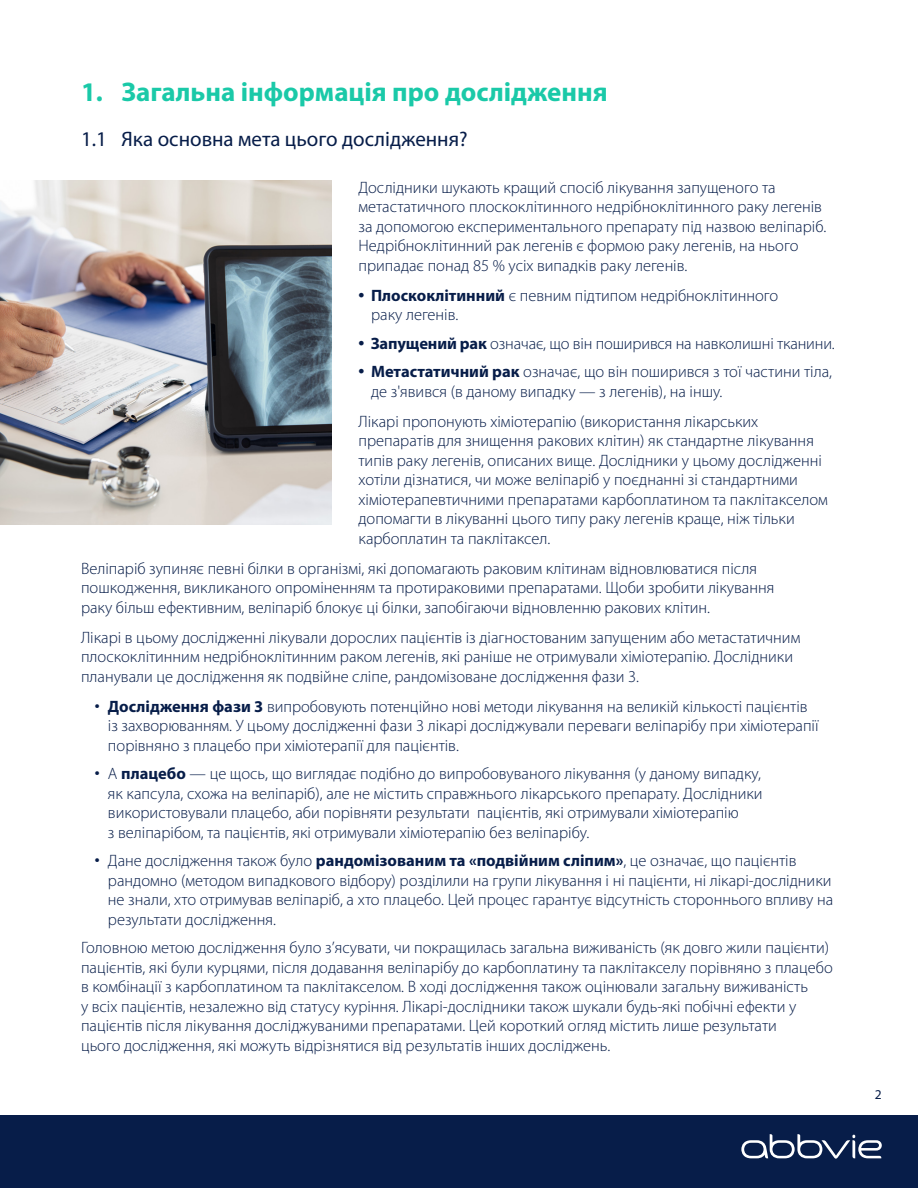
<style>
.page{position:relative;width:918px;height:1188px;background:#fff}
.page>*{position:absolute;margin:0;border:0;box-sizing:border-box;transform-origin:0 0}
.t1{font:700 27px "Myriad Pro";color:#1ac9a8}
.t2{font:21px "Myriad Pro";color:#071d49}
.t3{font:300 16.5px/19.5px "Myriad Pro";color:#071d49}
.t4{font:13.5px "Myriad Pro";color:#071d49}
.s1{font-family:"Neue Haas Unica Pro";font-weight:700}
.s2{font-weight:700}
.s3{font-family:"Neue Haas Unica Pro";font-weight:400}
</style>
<div class="page">
<img style="left:0;top:180px;width:332px;height:345px">
<div style="left:0;top:1115px;width:918px;height:73px;background:#071d49"></div>
<svg style="left:741px;top:1134px;width:141px;height:25px"></svg>
<h1 class="t1" style="left:81px;top:75px;width:528px">1. Загальна інформація про дослідження</h1>
<p class="t2" style="left:81px;top:126px;width:388px">1.1 Яка основна мета цього дослідження?</p>
<p class="t3" style="left:358px;top:177px;width:469px">Дослідники шукають кращий спосіб лікування запущеного та метастатичного плоскоклітинного недрібноклітинного раку легенів за допомогою експериментального препарату під назвою веліпаріб.<br>Недрібноклітинний рак легенів є формою раку легенів, на нього припадає понад 85 % усіх випадків раку легенів.</p>
<p class="t3" style="left:371px;top:285px;width:409px;text-indent:-13px"><span class="s1">•</span> <span class="s2">Плоскоклітинний</span> є певним підтипом недрібноклітинного раку легенів.</p>
<p class="t3" style="left:358px;top:333px;width:478px"><span class="s1">•</span> <span class="s2">Запущений рак</span> означає, що він поширився на навколишні тканини.</p>
<p class="t3" style="left:371px;top:362px;width:463px;text-indent:-13px"><span class="s1">•</span> <span class="s2">Метастатичний рак</span> означає, що він поширився з тої частини тіла, де з'явився (в даному випадку — з легенів), на іншу.</p>
<p class="t3" style="left:358px;top:411px;width:471px">Лікарі пропонують хіміотерапію (використання лікарських препаратів для знищення ракових клітин) як стандартне лікування типів раку легенів, описаних вище. Дослідники у цьому дослідженні хотіли дізнатися, чи може веліпаріб у поєднанні зі стандартними хіміотерапевтичними препаратами карбоплатином та паклітакселом допомагти в лікуванні цього типу раку легенів краще, ніж тільки карбоплатин та паклітаксел.</p>
<p class="t3" style="left:81px;top:558px;width:695px">Веліпаріб зупиняє певні білки в організмі, які допомагають раковим клітинам відновлюватися після пошкодження, викликаного опроміненням та протираковими препаратами. Щоби зробити лікування раку більш ефективним, веліпаріб блокує ці білки, запобігаючи відновленню ракових клітин.</p>
<p class="t3" style="left:81px;top:627px;width:721px">Лікарі в цьому дослідженні лікували дорослих пацієнтів із діагностованим запущеним або метастатичним плоскоклітинним недрібноклітинним раком легенів, які раніше не отримували хіміотерапію. Дослідники планували це дослідження як подвійне сліпе, рандомізоване дослідження фази 3.</p>
<p class="t3" style="left:108px;top:696px;width:712px;text-indent:-13px"><span class="s3">•</span> <span class="s2">Дослідження фази 3</span> випробовують потенційно нові методи лікування на великій кількості пацієнтів із захворюванням. У цьому дослідженні фази 3 лікарі досліджували переваги веліпарібу при хіміотерапії порівняно з плацебо при хіміотерапії для пацієнтів.</p>
<p class="t3" style="left:108px;top:764px;width:656px;text-indent:-13px"><span class="s3">•</span> А <span class="s2">плацебо</span> — це щось, що виглядає подібно до випробовуваного лікування (у даному випадку, як капсула, схожа на веліпаріб), але не містить справжнього лікарського препарату. Дослідники використовували плацебо, аби порівняти результати пацієнтів, які отримували хіміотерапію<br>з веліпарібом, та пацієнтів, які отримували хіміотерапію без веліпарібу.</p>
<p class="t3" style="left:108px;top:851px;width:727px;text-indent:-13px"><span class="s3">•</span> Дане дослідження також було <span class="s2">рандомізованим та «подвійним сліпим»</span>, це означає, що пацієнтів рандомно (методом випадкового відбору) розділили на групи лікування і ні пацієнти, ні лікарі-дослідники не знали, хто отримував веліпаріб, а хто плацебо. Цей процес гарантує відсутність стороннього впливу на результати дослідження.</p>
<p class="t3" style="left:81px;top:938px;width:753px">Головною метою дослідження було з’ясувати, чи покращилась загальна виживаність (як довго жили пацієнти) пацієнтів, які були курцями, після додавання веліпарібу до карбоплатину та паклітакселу порівняно з плацебо в комбінації з карбоплатином та паклітакселом. В ході дослідження також оцінювали загальну виживаність<br>у всіх пацієнтів, незалежно від статусу куріння. Лікарі-дослідники також шукали будь-які побічні ефекти у пацієнтів після лікування досліджуваними препаратами. Цей короткий огляд містить лише результати<br>цього дослідження, які можуть відрізнятися від результатів інших досліджень.</p>
<p class="t4" style="left:875px;top:1086px;width:8px">2</p>
</div>
